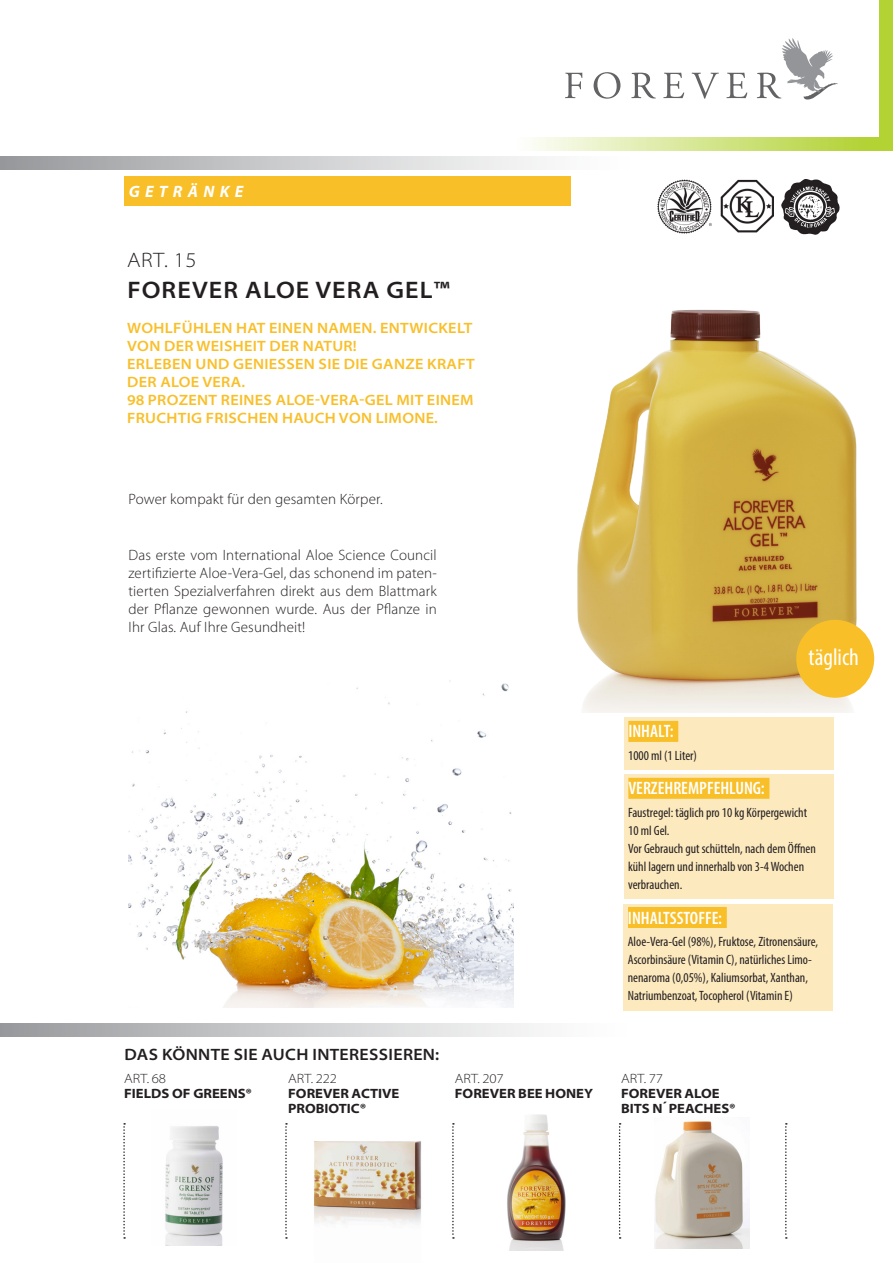
<style>
.page{position:relative;width:893px;height:1263px;background:#fff}
.page>*{position:absolute;margin:0;border:0;box-sizing:border-box;transform-origin:0 0}
.Produktbeschr__LiBü{font:600 semi-expanded 24px "Myriad Pro";letter-spacing:.045em;color:#231f20}
.Artikel-NR____Preis{font:condensed 24px "Myriad Pro";color:#fff}
.Produktbeschr__LiBü-2{font:300 semi-expanded 21px "Myriad Pro";color:#231f20}
.Artikel-NR____Preis-2{font:600 condensed 18px "Myriad Pro";color:#fff}
.Produktbeschr__LiBü-3{font:600 semi-expanded 16.5px "Myriad Pro";letter-spacing:.02em;color:#231f20}
.t1{font:italic 700 16.5px "Myriad Pro";letter-spacing:.32em;color:#fff}
.Produktbeschr__LiBü-4{font:300 15px/18px "Myriad Pro";letter-spacing:.01em;color:#231f20;text-align:justify}
.Artikel-NR____Preis-3{font:600 semi-expanded 15px/18px "Myriad Pro";letter-spacing:.02em;color:#f9bf29}
.Artikel-NR____Preis-4{font:condensed 13.5px/18px "Myriad Pro";color:#231f20}
.Artikel-NR____Preis-5{font:700 semi-expanded 13.5px/15px "Myriad Pro";color:#231f20}
.s1{font-weight:300}
</style>
<div class="page">
<svg style="left:0;top:156px;width:540px;height:14px;background:#c7c8ca"></svg>
<div style="left:879px;top:0;width:14px;height:140px;background:#b3d234"></div>
<svg style="left:533px;top:137px;width:360px;height:14px;background:#d3e58c"></svg>
<svg style="left:565px;top:73px;width:17px;height:25px"></svg>
<svg style="left:594px;top:72px;width:26px;height:27px"></svg>
<svg style="left:631px;top:73px;width:25px;height:25px"></svg>
<svg style="left:663px;top:73px;width:21px;height:25px"></svg>
<svg style="left:692px;top:73px;width:27px;height:26px"></svg>
<svg style="left:726px;top:73px;width:21px;height:25px"></svg>
<svg style="left:757px;top:38px;width:81px;height:62px"></svg>
<div style="left:124px;top:176px;width:447px;height:30px;background:#f9bf29"></div>
<svg style="left:0;top:1023px;width:536px;height:13px;background:#c8c9ca"></svg>
<svg style="left:285px;top:1123px;width:2px;height:116px"></svg>
<svg style="left:452px;top:1123px;width:2px;height:116px"></svg>
<svg style="left:123px;top:1123px;width:2px;height:116px"></svg>
<div style="left:624px;top:717px;width:210px;height:53px;background:#fce9be"></div>
<div style="left:624px;top:774px;width:210px;height:125px;background:#fce9be"></div>
<div style="left:628px;top:721px;width:50px;height:21px;background:#f9bf29"></div>
<div style="left:628px;top:778px;width:141px;height:21px;background:#f9bf29"></div>
<img style="left:165px;top:1126px;width:58px;height:119px">
<img style="left:314px;top:1141px;width:107px;height:82px">
<div style="left:624px;top:904px;width:209px;height:106px;background:#fce9be"></div>
<div style="left:628px;top:907px;width:99px;height:21px;background:#f9bf29"></div>
<img style="left:129px;top:680px;width:384px;height:327px">
<svg style="left:619px;top:1123px;width:2px;height:116px"></svg>
<img style="left:720px;top:179px;width:53px;height:54px">
<img style="left:781px;top:179px;width:59px;height:56px">
<img style="left:657px;top:179px;width:55px;height:55px">
<svg style="left:785px;top:1123px;width:2px;height:116px"></svg>
<img style="left:654px;top:1121px;width:95px;height:128px">
<img style="left:577px;top:309px;width:298px;height:403px">
<div style="left:796px;top:620px;width:78px;height:78px;background:#f9bf29;border-radius:50%"></div>
<img style="left:507px;top:1114px;width:59px;height:136px">
<p class="t1" style="left:129px;top:181px;width:116px">GETRÄNKE</p>
<p class="Produktbeschr__LiBü-2" style="left:127px;top:248px;width:71px">ART. 15</p>
<p class="Produktbeschr__LiBü" style="left:127px;top:276px;width:324px">FOREVER ALOE VERA GEL™</p>
<p class="Artikel-NR____Preis-3" style="left:127px;top:319px;width:349px">WOHLFÜHLEN HAT EINEN NAMEN. ENTWICKELT VON DER WEISHEIT DER NATUR!<br>ERLEBEN UND GENIESSEN SIE DIE GANZE KRAFT DER ALOE VERA.<br>98 PROZENT REINES ALOE-VERA-GEL MIT EINEM FRUCHTIG FRISCHEN HAUCH VON LIMONE.</p>
<p class="Produktbeschr__LiBü-4" style="left:129px;top:490px;width:256px">Power kompakt für den gesamten Körper.</p>
<p class="Produktbeschr__LiBü-4" style="left:129px;top:546px;width:310px">Das erste vom International Aloe Science Council zertifizierte Aloe-Vera-Gel, das schonend im paten&shy;tierten Spezialverfahren direkt aus dem Blattmark der Pflanze gewonnen wurde. Aus der Pflanze in Ihr Glas. Auf Ihre Gesundheit!</p>
<p class="Artikel-NR____Preis" style="left:809px;top:643px;width:52px">täglich</p>
<p class="Artikel-NR____Preis-2" style="left:628px;top:722px;width:47px">INHALT:</p>
<p class="Artikel-NR____Preis-4" style="left:628px;top:746px;width:70px">1000 ml (1 Liter)</p>
<p class="Artikel-NR____Preis-2" style="left:628px;top:778px;width:138px">VERZEHREMPFEHLUNG:</p>
<p class="Artikel-NR____Preis-4" style="left:628px;top:803px;width:189px">Faustregel: täglich pro 10 kg Körpergewicht<br>10 ml Gel.<br>Vor Gebrauch gut schütteln, nach dem Öffnen kühl lagern und innerhalb von 3-4 Wochen verbrauchen.</p>
<p class="Artikel-NR____Preis-2" style="left:628px;top:908px;width:96px">INHALTSSTOFFE:</p>
<p class="Artikel-NR____Preis-4" style="left:628px;top:932px;width:192px">Aloe-Vera-Gel (98%), Fruktose, Zitronensäure, Ascorbinsäure (Vitamin C), natürliches Limo&shy;nenaroma (0,05%), Kaliumsorbat, Xanthan, Natriumbenzoat, Tocopherol (Vitamin E)</p>
<p class="Produktbeschr__LiBü-3" style="left:124px;top:1045px;width:316px">DAS KÖNNTE SIE AUCH INTERESSIEREN:</p>
<p class="Artikel-NR____Preis-5" style="left:124px;top:1071px;width:129px"><span class="s1">ART. 68<br></span>FIELDS OF GREENS®</p>
<p class="Artikel-NR____Preis-5" style="left:288px;top:1071px;width:113px"><span class="s1">ART. 222<br></span>FOREVER ACTIVE<br>PROBIOTIC®</p>
<p class="Artikel-NR____Preis-5" style="left:455px;top:1071px;width:140px"><span class="s1">ART. 207<br></span>FOREVER BEE HONEY</p>
<p class="Artikel-NR____Preis-5" style="left:621px;top:1071px;width:116px"><span class="s1">ART. 77<br></span>FOREVER ALOE<br>BITS N´ PEACHES®</p>
</div>
